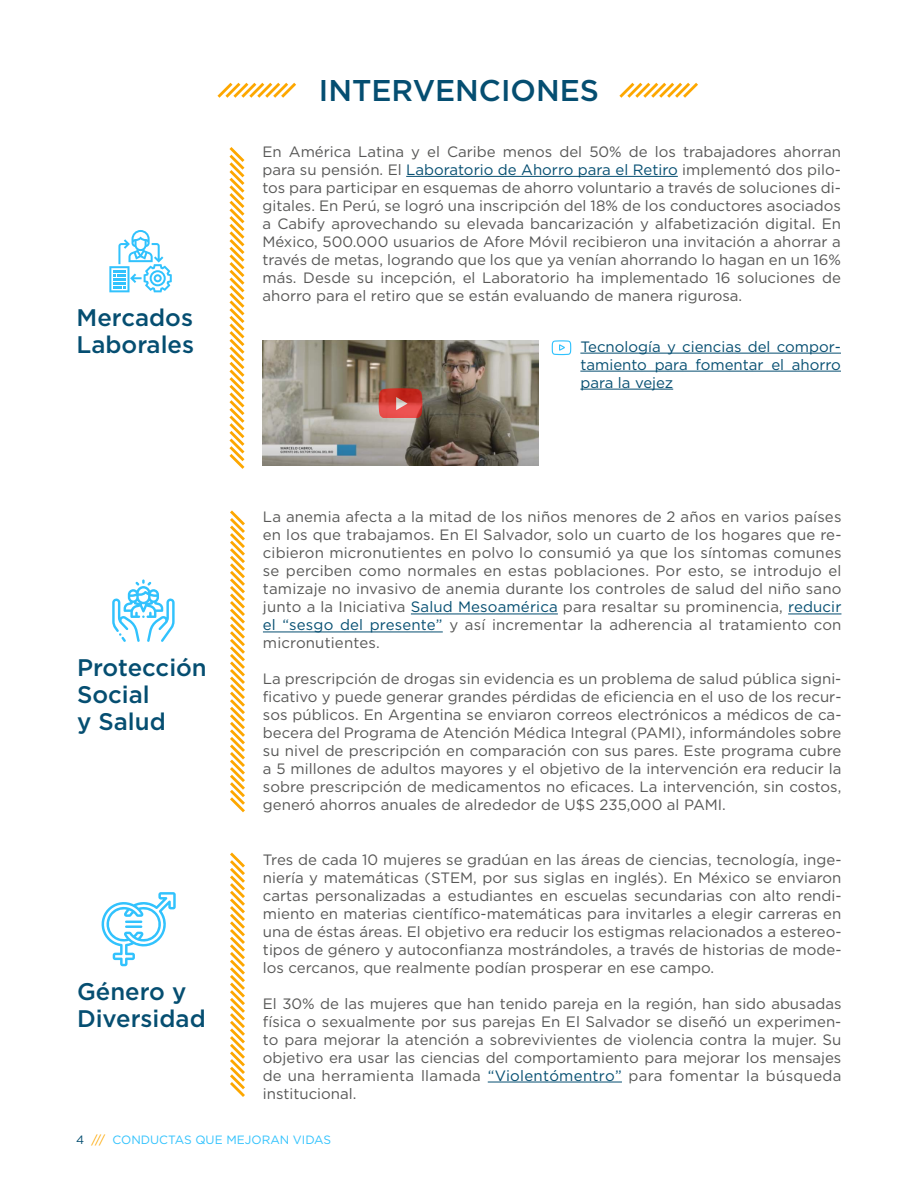
<style>
.page{position:relative;width:918px;height:1188px;background:#fff}
.page>*{position:absolute;margin:0;border:0;box-sizing:border-box;transform-origin:0 0}
.t1{font:500 30px "Gotham";color:#054e71}
.t2{font:500 24px/27px "Gotham";color:#054e71}
.t3{font:15px/18px "Gotham";color:#575756;text-align:justify}
.t4{font:15px/18px "Gotham";color:#054e71;text-align:justify}
.t5{font:12px "Gotham";color:#31c2fd}
.s1{color:#054e71}
.s2{color:#fda700}
</style>
<div class="page">
<hr style="left:411px;top:614px;width:147px;height:1px;background:#054e71">
<hr style="left:788px;top:614px;width:53px;height:1px;background:#054e71">
<hr style="left:263px;top:632px;width:180px;height:1px;background:#054e71">
<hr style="left:488px;top:1082px;width:134px;height:1px;background:#054e71">
<svg style="left:230px;top:510px;width:15px;height:303px"></svg>
<svg style="left:230px;top:852px;width:15px;height:245px"></svg>
<svg style="left:112px;top:579px;width:63px;height:63px"></svg>
<svg style="left:102px;top:892px;width:74px;height:74px"></svg>
<hr style="left:125px;top:925px;width:17px;height:3px;background:#31c2fd">
<hr style="left:406px;top:176px;width:272px;height:1px;background:#054e71">
<svg style="left:109px;top:230px;width:63px;height:62px"></svg>
<svg style="left:217px;top:82px;width:79px;height:16px"></svg>
<svg style="left:229px;top:147px;width:16px;height:322px"></svg>
<svg style="left:619px;top:82px;width:79px;height:16px"></svg>
<img style="left:262px;top:340px;width:277px;height:126px">
<svg style="left:552px;top:340px;width:19px;height:15px"></svg>
<hr style="left:580px;top:353px;width:261px;height:1px;background:#054e71">
<hr style="left:580px;top:371px;width:261px;height:1px;background:#054e71">
<hr style="left:580px;top:389px;width:93px;height:1px;background:#054e71">
<svg style="left:379px;top:388px;width:43px;height:29px"></svg>
<h2 class="t2" style="left:77px;top:303px;width:119px">Mercados<br>Laborales</h2>
<h2 class="t2" style="left:77px;top:654px;width:131px">Protección<br>Social<br>y Salud</h2>
<h2 class="t2" style="left:77px;top:978px;width:130px">Género y<br>Diversidad</h2>
<h1 class="t1" style="left:319px;top:70px;width:282px">INTERVENCIONES</h1>
<p class="t3" style="left:262px;top:142px;width:580px">En América Latina y el Caribe menos del 50% de los trabajadores ahorran para su pensión. El <span class="s1">Laboratorio de Ahorro para el Retiro</span> implementó dos pilo&shy;tos para participar en esquemas de ahorro voluntario a través de soluciones di&shy;gitales. En Perú, se logró una inscripción del 18% de los conductores asociados a Cabify aprovechando su elevada bancarización y alfabetización digital. En México, 500.000 usuarios de Afore Móvil recibieron una invitación a ahorrar a través de metas, logrando que los que ya venían ahorrando lo hagan en un 16% más. Desde su incepción, el Laboratorio ha implementado 16 soluciones de ahorro para el retiro que se están evaluando de manera rigurosa.</p>
<p class="t4" style="left:580px;top:337px;width:262px">Tecnología y ciencias del compor&shy;tamiento para fomentar el ahorro para la vejez</p>
<p class="t3" style="left:263px;top:508px;width:580px">La anemia afecta a la mitad de los niños menores de 2 años en varios países en los que trabajamos. En El Salvador, solo un cuarto de los hogares que re&shy;cibieron micronutientes en polvo lo consumió ya que los síntomas comunes se perciben como normales en estas poblaciones. Por esto, se introdujo el tamizaje no invasivo de anemia durante los controles de salud del niño sano junto a la Iniciativa <span class="s1">Salud Mesoamérica</span> para resaltar su prominencia, <span class="s1">reducir el “sesgo del presente”</span> y así incrementar la adherencia al tratamiento con micronutientes.</p>
<p class="t3" style="left:263px;top:670px;width:580px">La prescripción de drogas sin evidencia es un problema de salud pública signi&shy;ficativo y puede generar grandes pérdidas de eficiencia en el uso de los recur&shy;sos públicos. En Argentina se enviaron correos electrónicos a médicos de ca&shy;becera del Programa de Atención Médica Integral (PAMI), informándoles sobre su nivel de prescripción en comparación con sus pares. Este programa cubre a 5 millones de adultos mayores y el objetivo de la intervención era reducir la sobre prescripción de medicamentos no eficaces. La intervención, sin costos, generó ahorros anuales de alrededor de U$S 235,000 al PAMI.</p>
<p class="t3" style="left:263px;top:850px;width:580px">Tres de cada 10 mujeres se gradúan en las áreas de ciencias, tecnología, inge&shy;niería y matemáticas (STEM, por sus siglas en inglés). En México se enviaron cartas personalizadas a estudiantes en escuelas secundarias con alto rendi&shy;miento en materias científico-matemáticas para invitarles a elegir carreras en una de éstas áreas. El objetivo era reducir los estigmas relacionados a estereo&shy;tipos de género y autoconfianza mostrándoles, a través de historias de mode&shy;los cercanos, que realmente podían prosperar en ese campo.</p>
<p class="t3" style="left:263px;top:994px;width:580px">El 30% de las mujeres que han tenido pareja en la región, han sido abusadas física o sexualmente por sus parejas En El Salvador se diseñó un experimen&shy;to para mejorar la atención a sobrevivientes de violencia contra la mujer. Su objetivo era usar las ciencias del comportamiento para mejorar los mensajes de una herramienta llamada <span class="s1">“Violentómentro”</span> para fomentar la búsqueda institucional.</p>
<p class="t5" style="left:76px;top:1132px;width:257px"><span class="s1">4</span> <span class="s2">///</span> CONDUCTAS QUE MEJORAN VIDAS</p>
</div>
